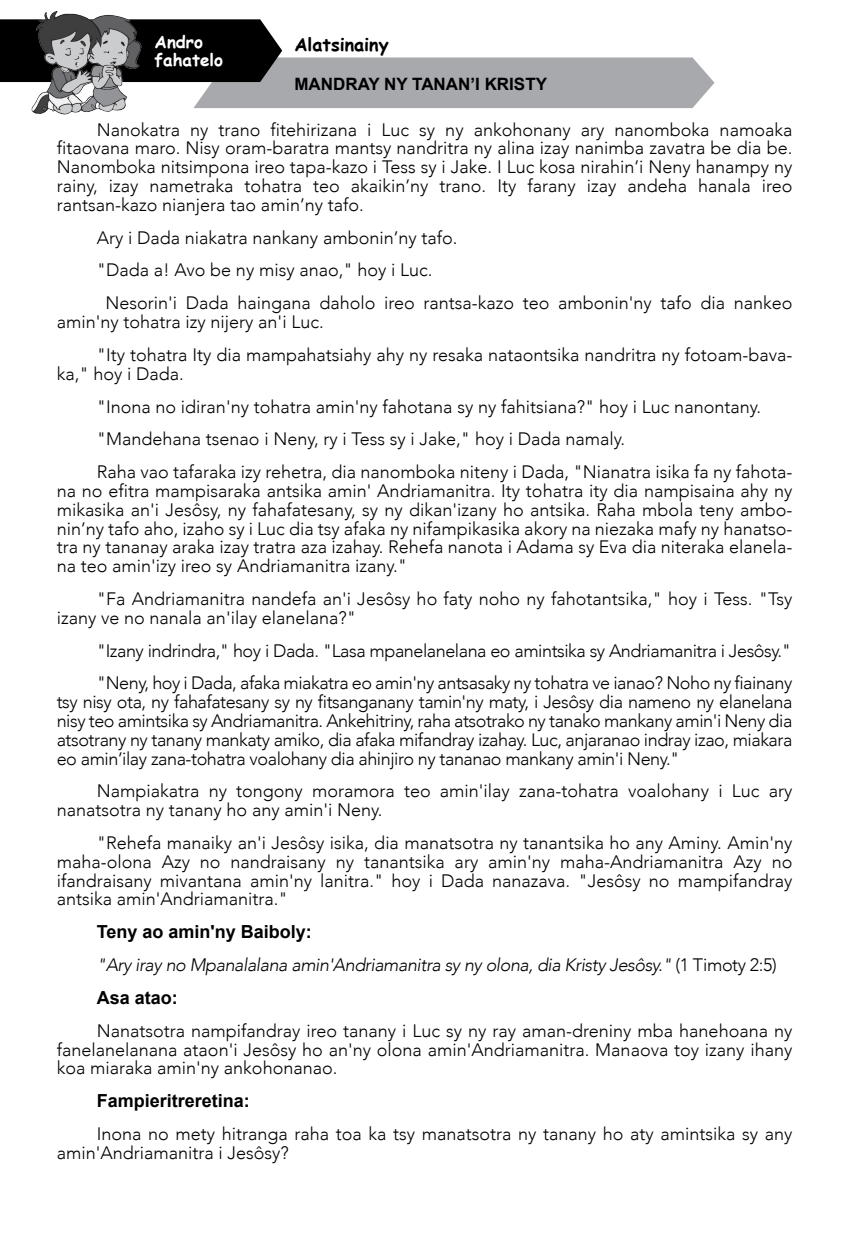
<style>
.page{position:relative;width:851px;height:1248px;background:#fff}
.page>*{position:absolute;margin:0;border:0;box-sizing:border-box;transform-origin:0 0}
.t1{font:300 18px/18.8px "Avenir";color:#000001;text-align:justify}
.t2{font:300 18px/32.8px "Avenir";letter-spacing:-.025em;color:#000001}
.t3{font:italic 300 18px "Avenir";letter-spacing:-.025em;color:#000001}
.t4{font:700 18px "Arial";color:#000001}
.t5{font:700 18px "Comic Sans MS";color:#000001}
.t6{font:700 17px "Arial";color:#000001}
.t7{font:700 17px/18px "Comic Sans MS";color:#fff}
.s1{font-style:normal}
</style>
<div class="page">
<svg style="left:0;top:19px;width:714px;height:89px"></svg>
<img style="left:32px;top:11px;width:109px;height:103px">
<p class="t7" style="left:155px;top:32px;width:70px">Andro fahatelo</p>
<p class="t5" style="left:294px;top:31px;width:96px">Alatsinainy</p>
<p class="t6" style="left:294px;top:72px;width:254px">MANDRAY NY TANAN’I KRISTY</p>
<p class="t1" style="left:57px;top:120px;width:737px;text-indent:40px">Nanokatra ny trano fitehirizana i Luc sy ny ankohonany ary nanomboka namoaka fitaovana maro. Nisy oram-baratra mantsy nandritra ny alina izay nanimba zavatra be dia be.<br>Nanomboka nitsimpona ireo tapa-kazo i Tess sy i Jake. I Luc kosa nirahin’i Neny hanampy ny rainy, izay nametraka tohatra teo akaikin’ny trano. Ity farany izay andeha hanala ireo rantsan-kazo nianjera tao amin’ny tafo.</p>
<p class="t1" style="left:97px;top:228px;width:362px">Ary i Dada niakatra nankany ambonin’ny tafo.</p>
<p class="t1" style="left:97px;top:261px;width:337px">"Dada a! Avo be ny misy anao," hoy i Luc.</p>
<p class="t1" style="left:105px;top:294px;width:688px">Nesorin'i Dada haingana daholo ireo rantsa-kazo teo ambonin'ny tafo dia nankeo</p>
<p class="t1" style="left:97px;top:305px;width:697px;line-height:32.8px;text-indent:-40px">amin'ny tohatra izy nijery an'i Luc.<br>"Ity tohatra Ity dia mampahatsiahy ahy ny resaka nataontsika nandritra ny fotoam-bava-</p>
<p class="t1" style="left:97px;top:357px;width:697px;line-height:32.8px;text-align:left;text-indent:-40px">ka," hoy i Dada.<br>"Inona no idiran'ny tohatra amin'ny fahotana sy ny fahitsiana?" hoy i Luc nanontany. "Mandehana tsenao i Neny, ry i Tess sy i Jake," hoy i Dada namaly.<br>Raha vao tafaraka izy rehetra, dia nanomboka niteny i Dada, "Nianatra isika fa ny fahota-</p>
<p class="t1" style="left:57px;top:481px;width:737px">na no efitra mampisaraka antsika amin' Andriamanitra. Ity tohatra ity dia nampisaina ahy ny mikasika an'i Jesôsy, ny fahafatesany, sy ny dikan'izany ho antsika. Raha mbola teny ambo&shy;nin’ny tafo aho, izaho sy i Luc dia tsy afaka ny nifampikasika akory na niezaka mafy ny hanatso&shy;tra ny tananay araka izay tratra aza izahay. Rehefa nanota i Adama sy Eva dia niteraka elanela&shy;na teo amin'izy ireo sy Andriamanitra izany."</p>
<p class="t1" style="left:57px;top:589px;width:737px;text-indent:40px">"Fa Andriamanitra nandefa an'i Jesôsy ho faty noho ny fahotantsika," hoy i Tess. "Tsy izany ve no nanala an'ilay elanelana?"</p>
<p class="t2" style="left:97px;top:634px;width:697px">"Izany indrindra," hoy i Dada. "Lasa mpanelanelana eo amintsika sy Andriamanitra i Jesôsy." "Neny, hoy i Dada, afaka miakatra eo amin'ny antsasaky ny tohatra ve ianao? Noho ny fiainany</p>
<p class="t1" style="left:57px;top:692px;width:737px">tsy nisy ota, ny fahafatesany sy ny fitsanganany tamin'ny maty, i Jesôsy dia nameno ny elanelana nisy teo amintsika sy Andriamanitra. Ankehitriny, raha atsotrako ny tanako mankany amin'i Neny dia atsotrany ny tanany mankaty amiko, dia afaka mifandray izahay. Luc, anjaranao indray izao, miakara eo amin’ilay zana-tohatra voalohany dia ahinjiro ny tananao mankany amin'i Neny."</p>
<p class="t1" style="left:57px;top:781px;width:737px;text-indent:40px">Nampiakatra ny tongony moramora teo amin'ilay zana-tohatra voalohany i Luc ary nanatsotra ny tanany ho any amin'i Neny.</p>
<p class="t1" style="left:57px;top:833px;width:737px;text-indent:40px">"Rehefa manaiky an'i Jesôsy isika, dia manatsotra ny tanantsika ho any Aminy. Amin'ny maha-olona Azy no nandraisany ny tanantsika ary amin'ny maha-Andriamanitra Azy no ifandraisany mivantana amin'ny lanitra." hoy i Dada nanazava. "Jesôsy no mampifandray antsika amin'Andriamanitra."</p>
<p class="t4" style="left:97px;top:919px;width:217px">Teny ao amin'ny Baiboly:</p>
<p class="t3" style="left:97px;top:954px;width:681px">"Ary iray no Mpanalalana amin'Andriamanitra sy ny olona, dia Kristy Jesôsy." <span class="s1">(1 Timoty 2:5)</span></p>
<p class="t4" style="left:97px;top:985px;width:83px">Asa atao:</p>
<p class="t1" style="left:57px;top:1021px;width:737px;text-indent:40px">Nanatsotra nampifandray ireo tanany i Luc sy ny ray aman-dreniny mba hanehoana ny fanelanelanana ataon'i Jesôsy ho an'ny olona amin'Andriamanitra. Manaova toy izany ihany koa miaraka amin'ny ankohonanao.</p>
<p class="t4" style="left:97px;top:1088px;width:155px">Fampieritreretina:</p>
<p class="t1" style="left:57px;top:1124px;width:737px;text-indent:40px">Inona no mety hitranga raha toa ka tsy manatsotra ny tanany ho aty amintsika sy any amin'Andriamanitra i Jesôsy?</p>
</div>
